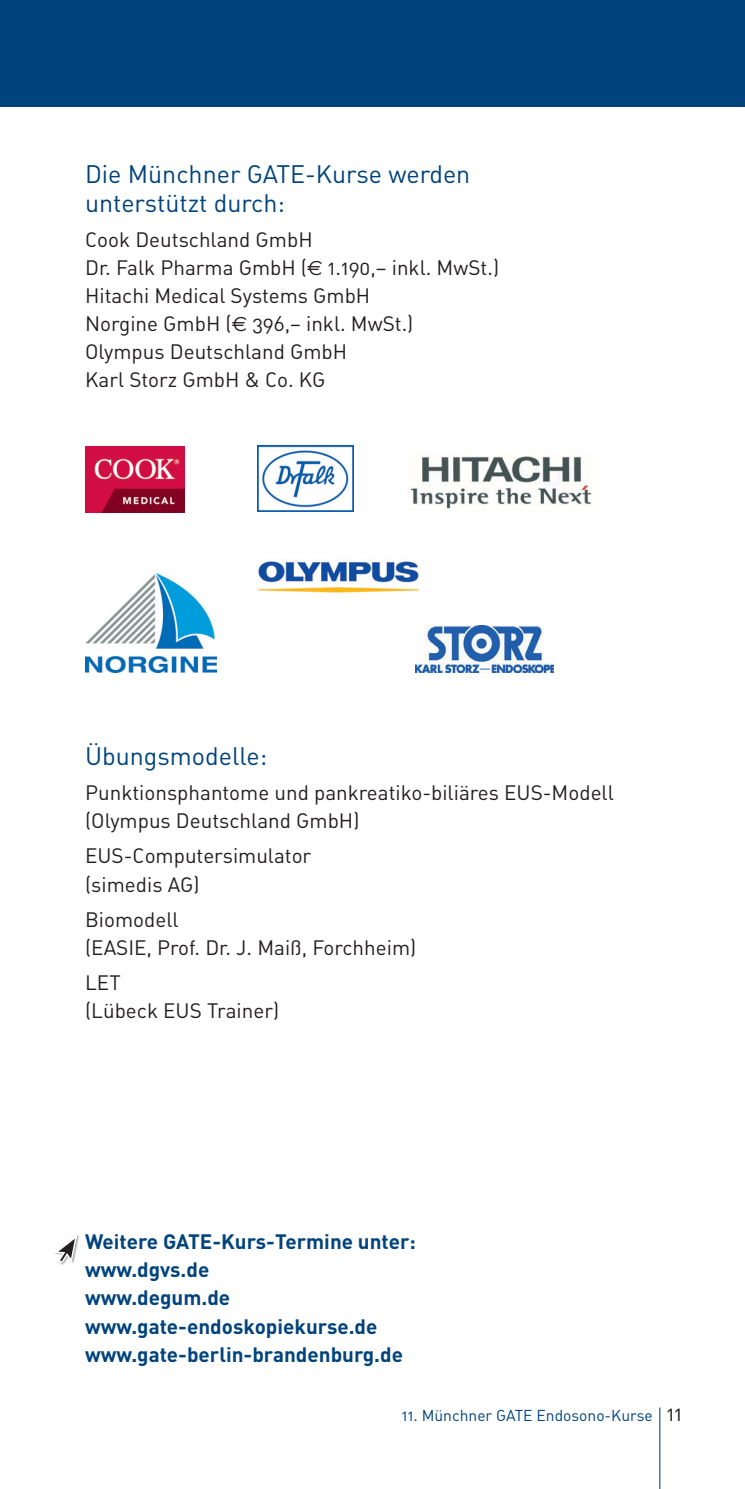
<style>
.page{position:relative;width:745px;height:1489px;background:#fff}
.page>*{position:absolute;margin:0;border:0;box-sizing:border-box;transform-origin:0 0}
.t1{font:25px/28px "DIN Regular Alternate";color:#01437c}
.t2{font:20.5px/28px "DIN Regular Alternate";color:#231f20}
.t3{font:700 20.5px/28px "DIN";color:#01437c}
.t4{font:15.5px "DIN Regular Alternate";color:#01437c}
.s1{font-family:"Euro Sans"}
.s2{font-size:20.5px;color:#231f20}
</style>
<div class="page">
<div style="left:0;top:0;width:744px;height:106px;background:#01437c"></div>
<hr style="left:659px;top:1407px;width:1px;height:81px;background:#01437c">
<svg style="left:54px;top:1235px;width:24px;height:29px"></svg>
<img style="left:410px;top:456px;width:182px;height:53px">
<img style="left:257px;top:561px;width:162px;height:32px">
<img style="left:85px;top:446px;width:99px;height:66px">
<img style="left:415px;top:625px;width:138px;height:47px">
<img style="left:85px;top:573px;width:132px;height:99px">
<img style="left:257px;top:446px;width:96px;height:65px">
<p class="t1" style="left:85px;top:163px;width:386px">Die Münchner GATE-Kurse werden unterstützt durch:</p>
<p class="t2" style="left:85px;top:228px;width:415px">Cook Deutschland GmbH<br>Dr. Falk Pharma GmbH (<span class="s1">€</span> 1.190,– inkl. MwSt.)<br>Hitachi Medical Systems GmbH<br>Norgine GmbH (<span class="s1">€</span> 396,– inkl. MwSt.)<br>Olympus Deutschland GmbH<br>Karl Storz GmbH &amp; Co. KG</p>
<p class="t1" style="left:85px;top:744px;width:183px">Übungsmodelle:</p>
<p class="t2" style="left:85px;top:781px;width:530px">Punktionsphantome und pankreatiko-biliäres EUS-Modell (Olympus Deutschland GmbH)</p>
<p class="t2" style="left:85px;top:844px;width:227px">EUS-Computersimulator (simedis AG)</p>
<p class="t2" style="left:85px;top:907px;width:332px">Biomodell<br>(EASIE, Prof. Dr. J. Maiß, Forchheim)</p>
<p class="t2" style="left:85px;top:971px;width:195px">LET<br>(Lübeck EUS Trainer)</p>
<p class="t3" style="left:85px;top:1229px;width:332px">Weitere GATE-Kurs-Termine unter: www.dgvs.de<br>www.degum.de www.gate-endoskopiekurse.de www.gate-berlin-brandenburg.de</p>
<p class="t4" style="left:401px;top:1409px;width:282px">11. Münchner GATE Endosono-Kurse <span class="s2">11</span></p>
</div>
